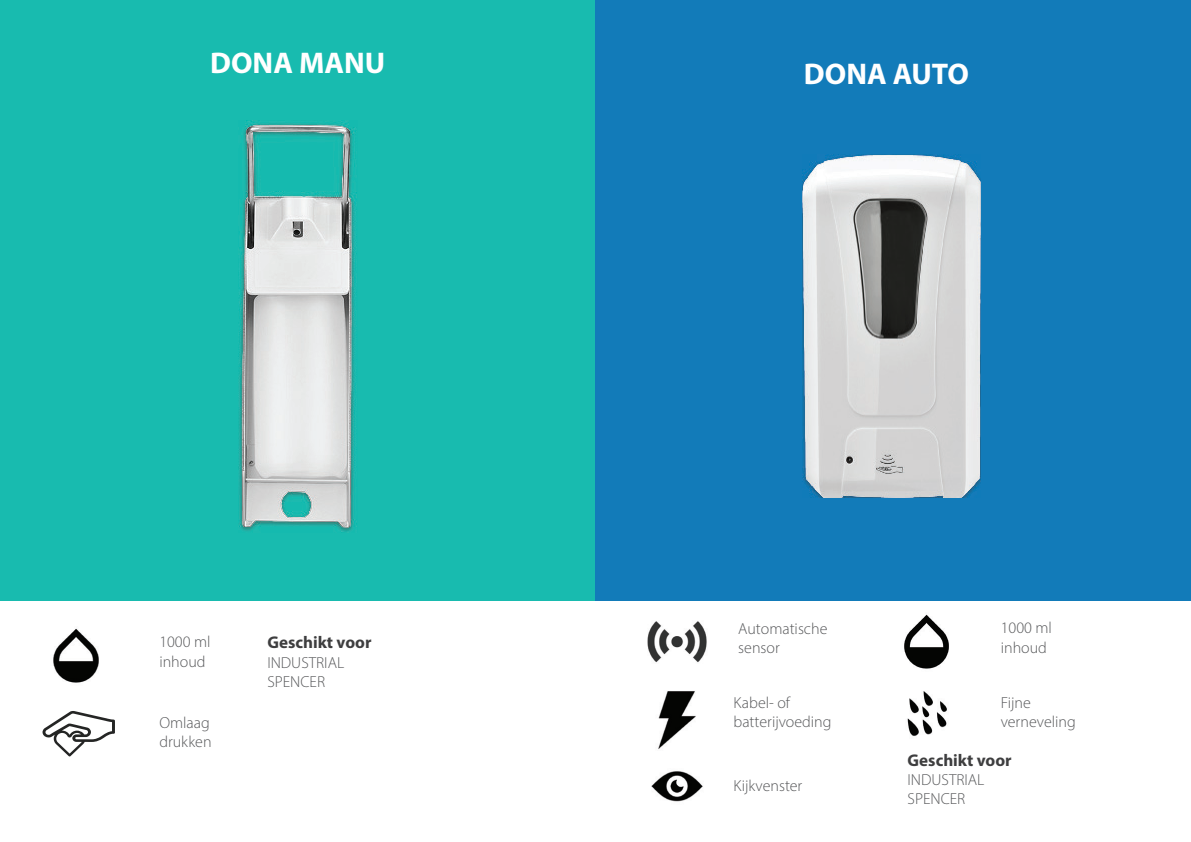
<style>
.page{position:relative;width:1191px;height:842px;background:#fff}
.page>*{position:absolute;margin:0;border:0;box-sizing:border-box;transform-origin:0 0}
.t1{font:700 30px "Myriad Pro";color:#fff}
.t2{font:700 17px "Myriad Pro";color:#3e3e3f}
.t3{font:300 16px/19.2px "Myriad Pro";color:#57585a}
</style>
<div class="page">
<div style="left:0;top:0;width:595px;height:600px;background:#18bbaf"></div>
<img style="left:238px;top:120px;width:119px;height:412px">
<img style="left:53px;top:628px;width:46px;height:55px">
<svg style="left:43px;top:711px;width:72px;height:45px"></svg>
<div style="left:595px;top:0;width:596px;height:600px;background:#127bb9"></div>
<img style="left:802px;top:155px;width:178px;height:342px">
<img style="left:647px;top:621px;width:60px;height:42px">
<img style="left:651px;top:691px;width:52px;height:111px">
<img style="left:643px;top:753px;width:67px;height:1px">
<img style="left:904px;top:614px;width:45px;height:55px">
<img style="left:907px;top:691px;width:40px;height:45px">
<h1 class="t1" style="left:210px;top:43px;width:176px">DONA MANU</h1>
<p class="t3" style="left:159px;top:632px;width:53px">1000 ml inhoud</p>
<p class="t3" style="left:159px;top:713px;width:54px">Omlaag drukken</p>
<p class="t2" style="left:267px;top:631px;width:106px">Geschikt voor</p>
<p class="t3" style="left:267px;top:652px;width:78px">INDUSTRIAL<br>SPENCER</p>
<h1 class="t1" style="left:804px;top:54px;width:166px">DONA AUTO</h1>
<p class="t3" style="left:738px;top:619px;width:91px">Automatische sensor</p>
<p class="t3" style="left:733px;top:693px;width:99px">Kabel- of batterijvoeding</p>
<p class="t3" style="left:1000px;top:618px;width:53px">1000 ml inhoud</p>
<p class="t3" style="left:1000px;top:693px;width:77px">Fijne verneveling</p>
<p class="t2" style="left:907px;top:749px;width:106px">Geschikt voor</p>
<p class="t3" style="left:733px;top:776px;width:70px">Kijkvenster</p>
<p class="t3" style="left:907px;top:770px;width:78px">INDUSTRIAL<br>SPENCER</p>
</div>
